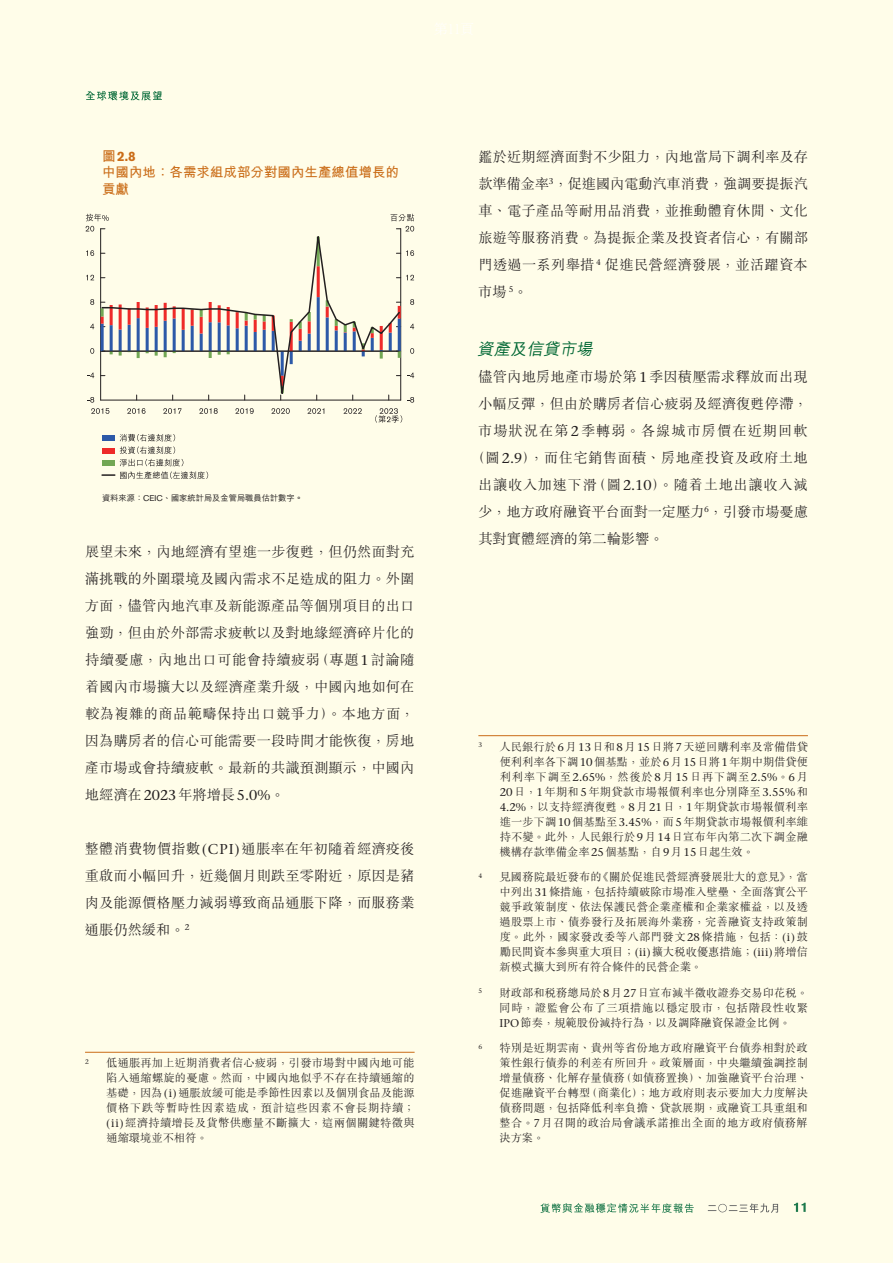
<style>
.page{position:relative;width:893px;height:1263px;background:#fffde9}
.page>*{position:absolute;margin:0;border:0;box-sizing:border-box;transform-origin:0 0}
.Text{font:italic 500 16.5px "M Hei HK";color:#006734}
.Text-2{font:300 14.25px/27px "M Sung HK";letter-spacing:.005em;color:#231f20;text-align:justify}
.t1{font:700 13.5px/16.5px "M Hei HK";color:#ca6c17}
.Page11{font:300 11.25px/15px "M Sung HK";letter-spacing:.01em;color:#231f20;text-align:justify}
.Page11-2{font:500 8.25px "M Hei HK";color:#231f20}
.t2{font:500 8.25px "Stone Serif Std";color:#231f20}
.Page11-3{font:500 6.6px "Stone Serif Std";color:#231f20}
.s1{font-family:"Akzidenz Grotesk BQ"}
.s2{font-family:"Akzidenz Grotesk BQ";font-weight:400}
.s3{font-family:"Stone Serif Std";font-weight:500}
</style>
<div class="page">
<svg style="left:794px;top:1203px;width:12px;height:9px"></svg>
<svg style="left:540px;top:1203px;width:154px;height:10px;background:#b5d2b5"></svg>
<svg style="left:708px;top:1203px;width:70px;height:10px"></svg>
<svg style="left:86px;top:91px;width:76px;height:9px"></svg>
<svg style="left:127px;top:408px;width:19px;height:6px"></svg>
<svg style="left:163px;top:408px;width:18px;height:6px"></svg>
<svg style="left:236px;top:408px;width:18px;height:6px"></svg>
<svg style="left:344px;top:408px;width:18px;height:6px"></svg>
<svg style="left:308px;top:408px;width:16px;height:6px"></svg>
<svg style="left:272px;top:408px;width:18px;height:6px"></svg>
<svg style="left:199px;top:408px;width:19px;height:6px"></svg>
<svg style="left:87px;top:397px;width:22px;height:17px"></svg>
<svg style="left:87px;top:373px;width:7px;height:5px"></svg>
<svg style="left:90px;top:348px;width:4px;height:6px"></svg>
<svg style="left:90px;top:324px;width:4px;height:5px"></svg>
<svg style="left:90px;top:299px;width:4px;height:6px"></svg>
<svg style="left:86px;top:250px;width:8px;height:6px"></svg>
<svg style="left:86px;top:275px;width:8px;height:5px"></svg>
<svg style="left:407px;top:373px;width:7px;height:5px"></svg>
<svg style="left:410px;top:348px;width:4px;height:6px"></svg>
<svg style="left:410px;top:324px;width:4px;height:5px"></svg>
<svg style="left:410px;top:299px;width:4px;height:6px"></svg>
<hr style="left:100px;top:229px;width:1px;height:171px;background:#231f20">
<svg style="left:401px;top:250px;width:13px;height:6px"></svg>
<svg style="left:401px;top:275px;width:13px;height:5px"></svg>
<svg style="left:101px;top:225px;width:300px;height:180px;background:#ede8d9"></svg>
<svg style="left:102px;top:434px;width:106px;height:45px;background:#dddac9"></svg>
<svg style="left:391px;top:214px;width:23px;height:17px"></svg>
<svg style="left:86px;top:214px;width:23px;height:17px"></svg>
<svg style="left:375px;top:395px;width:39px;height:28px"></svg>
<hr style="left:85px;top:1052px;width:330px;height:1px;background:#ca6c17">
<hr style="left:478px;top:735px;width:330px;height:1px;background:#ca6c17">
<h1 class="t1" style="left:102px;top:147px;width:298px">圖<span class="s1">2.8<br></span>中國內地：各需求組成部分對國內生產總值增長的貢獻</h1>
<p class="Page11-2" style="left:102px;top:492px;width:202px">資料來源：<span class="s2">CEIC</span>、國家統計局及金管局職員估計數字。</p>
<p class="Text-2" style="left:85px;top:537px;width:331px">展望未來，內地經濟有望進一步復甦，但仍然面對充滿挑戰的外圍環境及國內需求不足造成的阻力。外圍方面，儘管內地汽車及新能源產品等個別項目的出口強勁，但由於外部需求疲軟以及對地緣經濟碎片化的持續憂慮，內地出口可能會持續疲弱（專題<span class="s3">1</span>討論隨着國內市場擴大以及經濟產業升級，中國內地如何在較為複雜的商品範疇保持出口競爭力）。本地方面，因為購房者的信心可能需要一段時間才能恢復，房地產市場或會持續疲軟。最新的共識預測顯示，中國內地經濟在<span class="s3">2023</span>年將增長<span class="s3">5.0%</span>。</p>
<p class="Text-2" style="left:85px;top:834px;width:331px">整體消費物價指數<span class="s3">(CPI)</span>通脹率在年初隨着經濟疫後重啟而小幅回升，近幾個月則跌至零附近，原因是豬肉及能源價格壓力減弱導致商品通脹下降，而服務業通脹仍然緩和。</p>
<p class="t2" style="left:185px;top:922px;width:6px">2</p>
<p class="Page11-3" style="left:85px;top:1057px;width:5px">2</p>
<p class="Page11" style="left:106px;top:1055px;width:310px">低通脹再加上近期消費者信心疲弱，引發市場對中國內地可能陷入通縮螺旋的憂慮。然而，中國內地似乎不存在持續通縮的基礎，因為<span class="s3">(i)</span>通脹放緩可能是季節性因素以及個別食品及能源價格下跌等暫時性因素造成，預計這些因素不會長期持續；<span class="s3">(ii)</span>經濟持續增長及貨幣供應量不斷擴大，這兩個關鍵特徵與通縮環境並不相符。</p>
<p class="Text-2" style="left:478px;top:142px;width:331px">鑑於近期經濟面對不少阻力，內地當局下調利率及存款準備金率，促進國內電動汽車消費，強調要提振汽</p>
<p class="t2" style="left:549px;top:176px;width:6px">3</p>
<p class="Text-2" style="left:478px;top:196px;width:331px">車、電子產品等耐用品消費，並推動體育休閒、文化旅遊等服務消費。為提振企業及投資者信心，有關部門透過一系列舉措</p>
<p class="t2" style="left:596px;top:257px;width:6px">4</p>
<p class="Text-2" style="left:605px;top:250px;width:204px">促進民營經濟發展，並活躍資本</p>
<p class="Text-2" style="left:478px;top:277px;width:30px">市場</p>
<p class="t2" style="left:509px;top:284px;width:6px">5</p>
<p class="Text-2" style="left:513px;top:277px;width:16px">。</p>
<p class="Text" style="left:477px;top:336px;width:121px">資產及信貸市場</p>
<p class="Text-2" style="left:471px;top:362px;width:339px;text-align:center">儘管內地房地產市場於第<span class="s3">1</span>季因積壓需求釋放而出現小幅反彈，但由於購房者信心疲弱及經濟復甦停滯，市場狀況在第<span class="s3">2</span>季轉弱。各線城市房價在近期回軟（圖<span class="s3">2.9</span>），而住宅銷售面積、房地產投資及政府土地出讓收入加速下滑（圖<span class="s3">2.10</span>）。隨着土地出讓收入減少，地方政府融資平台面對一定壓力，引發市場憂慮</p>
<p class="t2" style="left:704px;top:504px;width:6px">6</p>
<p class="Text-2" style="left:478px;top:524px;width:187px">其對實體經濟的第二輪影響。</p>
<p class="Page11-3" style="left:478px;top:741px;width:5px">3</p>
<p class="Page11" style="left:500px;top:738px;width:310px">人民銀行於<span class="s3">6</span>月<span class="s3">13</span>日和<span class="s3">8</span>月<span class="s3">15</span>日將<span class="s3">7</span>天逆回購利率及常備借貸便利利率各下調<span class="s3">10</span>個基點，並於<span class="s3">6</span>月<span class="s3">15</span>日將<span class="s3">1</span>年期中期借貸便利利率下調至<span class="s3">2.65%</span>，然後於<span class="s3">8</span>月<span class="s3">15</span>日再下調至<span class="s3">2.5%</span>。<span class="s3">6</span>月<span class="s3">20</span>日，<span class="s3">1</span>年期和<span class="s3">5</span>年期貸款市場報價利率也分別降至<span class="s3">3.55%</span>和<span class="s3">4.2%</span>，以支持經濟復甦。<span class="s3">8</span>月<span class="s3">21</span>日，<span class="s3">1</span>年期貸款市場報價利率進一步下調<span class="s3">10</span>個基點至<span class="s3">3.45%</span>，而<span class="s3">5</span>年期貸款市場報價利率維持不變。此外，人民銀行於<span class="s3">9</span>月<span class="s3">14</span>日宣布年內第二次下調金融機構存款準備金率<span class="s3">25</span>個基點，自<span class="s3">9</span>月<span class="s3">15</span>日起生效。</p>
<p class="Page11-3" style="left:478px;top:871px;width:5px">4</p>
<p class="Page11" style="left:500px;top:869px;width:310px">見國務院最近發布的《關於促進民營經濟發展壯大的意見》，當中列出<span class="s3">31</span>條措施，包括持續破除市場准入壁壘、全面落實公平競爭政策制度、依法保護民營企業產權和企業家權益，以及透過股票上市、債券發行及拓展海外業務，完善融資支持政策制度。此外，國家發改委等八部門發文<span class="s3">28</span>條措施，包括：<span class="s3">(i)</span>鼓勵民間資本參與重大項目；<span class="s3">(ii)</span>擴大稅收優惠措施；<span class="s3">(iii)</span>將增信新模式擴大到所有符合條件的民營企業。</p>
<p class="Page11-3" style="left:478px;top:987px;width:5px">5</p>
<p class="Page11" style="left:500px;top:985px;width:310px">財政部和稅務總局於<span class="s3">8</span>月<span class="s3">27</span>日宣布減半徵收證券交易印花稅。同時，證監會公布了三項措施以穩定股市，包括階段性收緊<span class="s3">IPO</span>節奏，規範股份減持行為，以及調降融資保證金比例。</p>
<p class="Page11-3" style="left:478px;top:1042px;width:5px">6</p>
<p class="Page11" style="left:499px;top:1040px;width:310px">特別是近期雲南、貴州等省份地方政府融資平台債券相對於政策性銀行債券的利差有所回升。政策層面，中央繼續強調控制增量債務、化解存量債務（如債務置換）、加強融資平台治理、促進融資平台轉型（商業化）；地方政府則表示要加大力度解決債務問題，包括降低利率負擔、貸款展期，或融資工具重組和整合。<span class="s3">7</span>月召開的政治局會議承諾推出全面的地方政府債務解決方案。</p>
</div>
